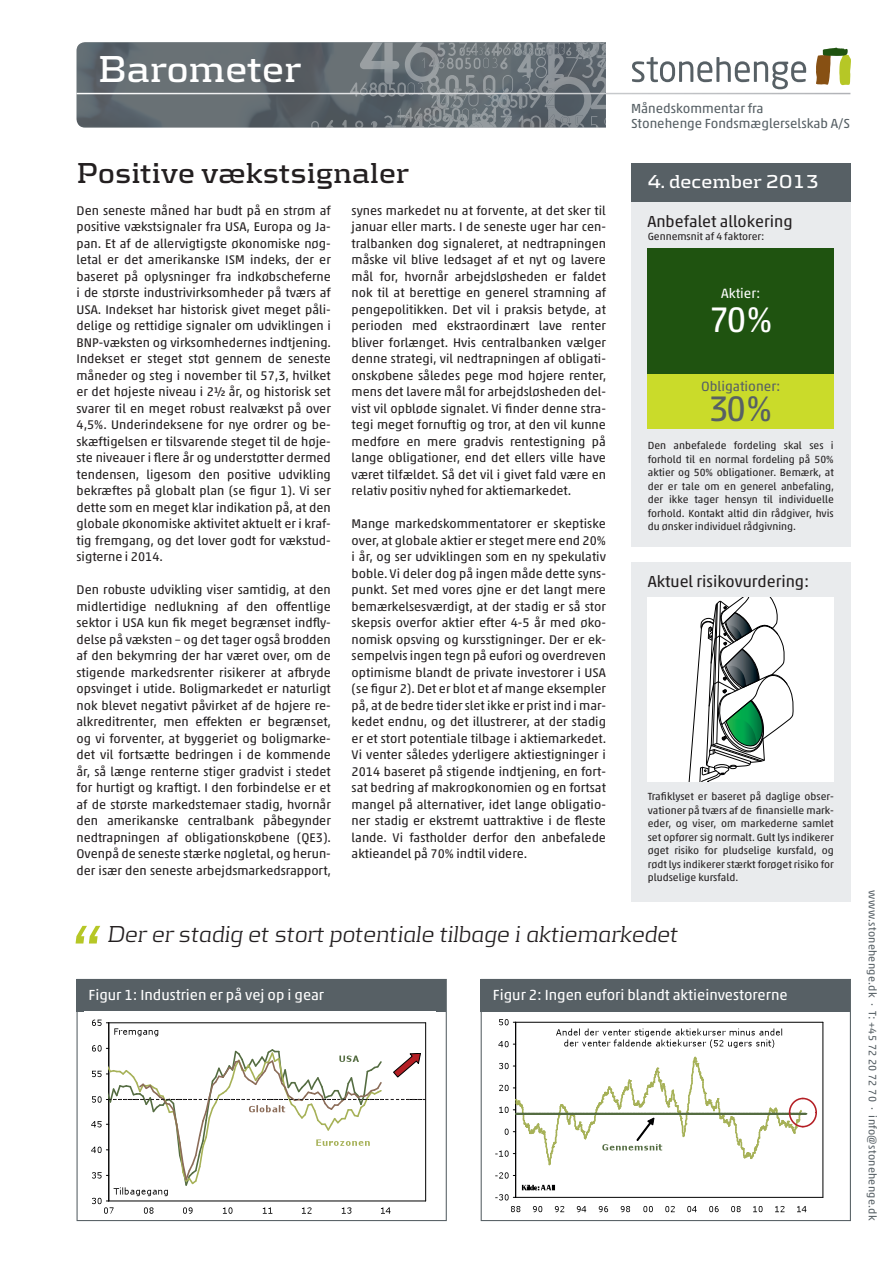
<style>
.page{position:relative;width:893px;height:1263px;background:#fff}
.page>*{position:absolute;margin:0;border:0;box-sizing:border-box;transform-origin:0 0}
.t1{font:italic 300 90px "Kontrapunkt";color:#b6c726}
.t2{font:700 39px "Kontrapunkt";color:#fff}
.t3{font:36px "Akko Std";color:#fff}
.t4{font:36px "Akko Std";color:#576065}
.t5{font:700 30px "Kontrapunkt";color:#231f20}
.t6{font:italic 300 24px "Kontrapunkt";color:#231f20}
.t7{font:700 19.5px "Kontrapunkt";color:#fff}
.t8{font:16.2px "Akko Std";color:#231f20}
.t9{font:14.85px "Akko Std";color:#fff}
.t10{font:13.65px "Akko Std";color:#576065}
.t11{font:13.65px "Akko Std";color:#fff}
.t12{font:13.35px/15px "Akko Std";color:#576065}
.t13{font:12.75px/16.5px "Akko Std";color:#231f20;text-align:justify}
.t14{font:10.95px "Akko Std";letter-spacing:.025em;color:#576065}
.t15{font:10.5px/13.5px "Akko Std";color:#231f20;text-align:justify}
</style>
<div class="page">
<div style="left:631px;top:163px;width:219px;height:39px;background:#576065"></div>
<img style="left:77px;top:43px;width:265px;height:85px">
<svg style="left:325px;top:120px;width:9px;height:8px"></svg>
<svg style="left:311px;top:121px;width:8px;height:7px"></svg>
<svg style="left:342px;top:43px;width:265px;height:85px"></svg>
<svg style="left:816px;top:48px;width:35px;height:37px"></svg>
<svg style="left:632px;top:57px;width:174px;height:32px"></svg>
<hr style="left:77px;top:93px;width:773px;height:1px;background:#fff">
<div style="left:631px;top:202px;width:219px;height:344px;background:#e9ebed"></div>
<div style="left:631px;top:562px;width:219px;height:339px;background:#e9ebed"></div>
<div style="left:648px;top:248px;width:186px;height:126px;background:#1f5310"></div>
<div style="left:648px;top:374px;width:186px;height:55px;background:#cadb2a"></div>
<div style="left:648px;top:597px;width:186px;height:184px;background:#fff"></div>
<svg style="left:688px;top:597px;width:105px;height:184px"></svg>
<div style="left:77px;top:979px;width:369px;height:32px;background:#576065"></div>
<div style="left:481px;top:979px;width:369px;height:32px;background:#576065"></div>
<hr style="left:109px;top:1022px;width:317px;height:1px;background:#000001">
<hr style="left:425px;top:1023px;width:1px;height:178px;background:#000001">
<hr style="left:108px;top:1023px;width:1px;height:178px;background:#000001">
<svg style="left:92px;top:1019px;width:66px;height:17px"></svg>
<hr style="left:516px;top:1022px;width:307px;height:1px;background:#000001">
<hr style="left:822px;top:1022px;width:1px;height:175px;background:#000001">
<hr style="left:516px;top:1197px;width:307px;height:1px;background:#000001">
<hr style="left:515px;top:1022px;width:1px;height:175px;background:#000001">
<svg style="left:495px;top:1194px;width:21px;height:6px"></svg>
<svg style="left:498px;top:1041px;width:17px;height:6px"></svg>
<svg style="left:499px;top:1019px;width:17px;height:6px"></svg>
<svg style="left:511px;top:1206px;width:9px;height:6px"></svg>
<svg style="left:533px;top:1206px;width:9px;height:6px"></svg>
<svg style="left:555px;top:1206px;width:9px;height:6px"></svg>
<svg style="left:577px;top:1206px;width:9px;height:6px"></svg>
<svg style="left:599px;top:1206px;width:9px;height:6px"></svg>
<svg style="left:621px;top:1206px;width:9px;height:6px"></svg>
<svg style="left:643px;top:1206px;width:10px;height:6px"></svg>
<svg style="left:665px;top:1206px;width:10px;height:6px"></svg>
<svg style="left:687px;top:1206px;width:10px;height:6px"></svg>
<svg style="left:709px;top:1206px;width:10px;height:6px"></svg>
<svg style="left:731px;top:1206px;width:10px;height:6px"></svg>
<svg style="left:753px;top:1206px;width:9px;height:6px"></svg>
<svg style="left:775px;top:1206px;width:9px;height:6px"></svg>
<svg style="left:797px;top:1206px;width:9px;height:6px"></svg>
<svg style="left:556px;top:1028px;width:226px;height:20px"></svg>
<svg style="left:495px;top:1055px;width:322px;height:123px"></svg>
<svg style="left:522px;top:1185px;width:33px;height:5px"></svg>
<div style="left:77px;top:979px;width:370px;height:242px;border:1px solid #576065"></div>
<div style="left:481px;top:979px;width:370px;height:242px;border:1px solid #576065"></div>
<svg style="left:91px;top:1045px;width:335px;height:169px"></svg>
<h2 class="t2" style="left:98px;top:46px;width:205px">Barometer</h2>
<h3 class="t5" style="left:77px;top:156px;width:334px">Positive vækstsignaler</h3>
<p class="t13" style="left:77px;top:202px;width:256px">Den seneste måned har budt på en strøm af positive vækstsignaler fra USA, Europa og Ja&shy;pan. Et af de allervigtigste økonomiske nøg&shy;letal er det amerikanske ISM indeks, der er baseret på oplysninger fra indkøbscheferne i de største industrivirksomheder på tværs af USA. Indekset har historisk givet meget påli&shy;delige og rettidige signaler om udviklingen i BNP-væksten og virksomhedernes indtjening.<br>Indekset er steget støt gennem de seneste måneder og steg i november til 57,3, hvilket er det højeste niveau i 2½ år, og historisk set svarer til en meget robust realvækst på over 4,5%. Underindeksene for nye ordrer og be&shy;skæftigelsen er tilsvarende steget til de høje&shy;ste niveauer i flere år og understøtter dermed tendensen, ligesom den positive udvikling bekræftes på globalt plan (se figur 1). Vi ser dette som en meget klar indikation på, at den globale økonomiske aktivitet aktuelt er i kraf&shy;tig fremgang, og det lover godt for vækstud&shy;sigterne i 2014.</p>
<p class="t13" style="left:77px;top:581px;width:256px">Den robuste udvikling viser samtidig, at den midlertidige nedlukning af den offentlige sektor i USA kun fik meget begrænset indfly&shy;delse på væksten – og det tager også brodden af den bekymring der har været over, om de stigende markedsrenter risikerer at afbryde opsvinget i utide. Boligmarkedet er naturligt nok blevet negativt påvirket af de højere re&shy;alkreditrenter, men effekten er begrænset, og vi forventer, at byggeriet og boligmarke&shy;det vil fortsætte bedringen i de kommende år, så længe renterne stiger gradvist i stedet for hurtigt og kraftigt. I den forbindelse er et af de største markedstemaer stadig, hvornår den amerikanske centralbank påbegynder nedtrapningen af obligationskøbene (QE3).<br>Ovenpå de seneste stærke nøgletal, og herun&shy;der især den seneste arbejdsmarkedsrapport,</p>
<p class="t13" style="left:352px;top:202px;width:256px">synes markedet nu at forvente, at det sker til januar eller marts. I de seneste uger har cen&shy;tralbanken dog signaleret, at nedtrapningen måske vil blive ledsaget af et nyt og lavere mål for, hvornår arbejdsløsheden er faldet nok til at berettige en generel stramning af pengepolitikken. Det vil i praksis betyde, at perioden med ekstraordinært lave renter bliver forlænget. Hvis centralbanken vælger denne strategi, vil nedtrapningen af obligati&shy;onskøbene således pege mod højere renter, mens det lavere mål for arbejdsløsheden del&shy;vist vil opbløde signalet. Vi finder denne stra&shy;tegi meget fornuftig og tror, at den vil kunne medføre en mere gradvis rentestigning på lange obligationer, end det ellers ville have været tilfældet. Så det vil i givet fald være en relativ positiv nyhed for aktiemarkedet.</p>
<p class="t13" style="left:352px;top:515px;width:256px">Mange markedskommentatorer er skeptiske over, at globale aktier er steget mere end 20% i år, og ser udviklingen som en ny spekulativ boble. Vi deler dog på ingen måde dette syns&shy;punkt. Set med vores øjne er det langt mere bemærkelsesværdigt, at der stadig er så stor skepsis overfor aktier efter 4-5 år med øko&shy;nomisk opsving og kursstigninger. Der er ek&shy;sempelvis ingen tegn på eufori og overdreven optimisme blandt de private investorer i USA (se figur 2). Det er blot et af mange eksempler på, at de bedre tider slet ikke er prist ind i mar&shy;kedet endnu, og det illustrerer, at der stadig er et stort potentiale tilbage i aktiemarkedet.<br>Vi venter således yderligere aktiestigninger i 2014 baseret på stigende indtjening, en fort&shy;sat bedring af makroøkonomien og en fortsat mangel på alternativer, idet lange obligatio&shy;ner stadig er ekstremt uattraktive i de fleste lande. Vi fastholder derfor den anbefalede aktieandel på 70% indtil videre.</p>
<p class="t12" style="left:631px;top:100px;width:221px">Månedskommentar fra<br>Stonehenge Fondsmæglerselskab A/S</p>
<h3 class="t7" style="left:647px;top:170px;width:173px">4. december 2013</h3>
<p class="t8" style="left:647px;top:211px;width:147px">Anbefalet allokering</p>
<p class="t15" style="left:648px;top:229px;width:118px">Gennemsnit af 4 faktorer:</p>
<p class="t11" style="left:721px;top:285px;width:41px">Aktier:</p>
<h3 class="t3" style="left:709px;top:297px;width:65px">70%</h3>
<p class="t10" style="left:701px;top:378px;width:81px">Obligationer:</p>
<h3 class="t4" style="left:709px;top:387px;width:65px">30%</h3>
<p class="t15" style="left:648px;top:439px;width:188px">Den anbefalede fordeling skal ses i forhold til en normal fordeling på 50% aktier og 50% obligationer. Bemærk, at der er tale om en generel anbefaling, der ikke tager hensyn til individuelle forhold. Kontakt altid din rådgiver, hvis du ønsker individuel rådgivning.</p>
<p class="t8" style="left:648px;top:571px;width:163px">Aktuel risikovurdering:</p>
<p class="t15" style="left:648px;top:789px;width:188px">Trafiklyset er baseret på daglige obser&shy;vationer på tværs af de finansielle mark&shy;eder, og viser, om markederne samlet set opfører sig normalt. Gult lys indikerer øget risiko for pludselige kursfald, og rødt lys indikerer stærkt forøget risiko for pludselige kursfald.</p>
<h1 class="t1" style="left:65px;top:909px;width:32px">“</h1>
<h3 class="t6" style="left:107px;top:920px;width:572px">Der er stadig et stort potentiale tilbage i aktiemarkedet</h3>
<p class="t9" style="left:88px;top:986px;width:237px">Figur 1: Industrien er på vej op i gear</p>
<p class="t9" style="left:493px;top:986px;width:296px">Figur 2: Ingen eufori blandt aktieinvestorerne</p>
<p class="t14" style="left:879px;top:890px;width:331px;rotate:90deg">www.stonehenge.dk · T: +45 72 20 72 70 · info@stonehenge.dk</p>
</div>
